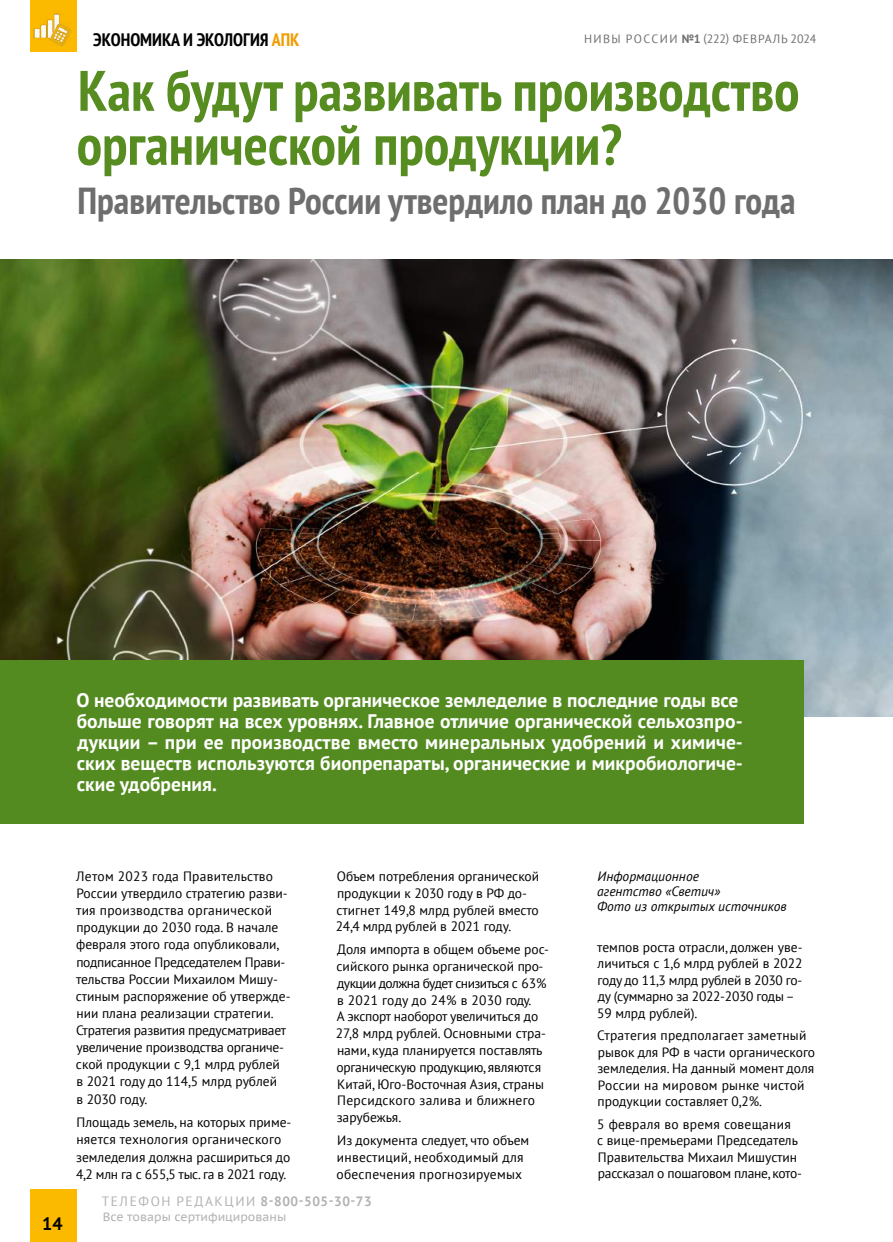
<style>
.page{position:relative;width:893px;height:1242px;background:#fff}
.page>*{position:absolute;margin:0;border:0;box-sizing:border-box;transform-origin:0 0}
.t1{font:700 condensed 57px/54px "PT Sans";color:#568c20}
.t2{font:700 condensed 37.5px "PT Sans";color:#6e6e6e}
.t3{font:700 19.5px/21px "PT Sans";color:#fff}
.t4{font:700 condensed 18px "PT Sans";color:#000}
.t5{font:700 18px "PT Sans";color:#000}
.t6{font:13.5px/17.1px "PT Sans";color:#000}
.t7{font:13.5px/16.8px "PT Sans";letter-spacing:.02em;color:#000}
.t8{font:italic 13.5px/15px "PT Sans";color:#000}
.t9{font:13.5px "PT Sans";letter-spacing:.12em;color:#b1b2b3}
.t10{font:12px "PT Sans";letter-spacing:.07em;color:#6e6e6e}
.t11{font:12px "PT Sans Caption";color:#b1b2b3}
.s1{color:#f19c00}
.s2{font-weight:700}
</style>
<div class="page">
<div style="left:30px;top:1189px;width:47px;height:53px;background:#fbb900"></div>
<div style="left:30px;top:0;width:47px;height:52px;background:#fbb900"></div>
<img style="left:0;top:260px;width:893px;height:456px">
<div style="left:0;top:661px;width:804px;height:163px;background:#548b21"></div>
<img style="left:34px;top:13px;width:37px;height:33px">
<h3 class="t4" style="left:93px;top:28px;width:208px">ЭКОНОМИКА И ЭКОЛОГИЯ <span class="s1">АПК</span></h3>
<p class="t10" style="left:584px;top:31px;width:234px">НИВЫ РОССИИ <span class="s2">№1</span> (222) ФЕВРАЛЬ 2024</p>
<h1 class="t1" style="left:77px;top:63px;width:724px">Как будут развивать производство органической продукции?</h1>
<h2 class="t2" style="left:78px;top:176px;width:719px">Правительство России утвердило план до 2030 года</h2>
<p class="t3" style="left:76px;top:689px;width:668px">О необходимости развивать органическое земледелие в последние годы все больше говорят на всех уровнях. Главное отличие органической сельхозпро&shy;дукции – при ее производстве вместо минеральных удобрений и химиче&shy;ских веществ используются биопрепараты, органические и микробиологиче&shy;ские удобрения.</p>
<h3 class="t5" style="left:42px;top:1211px;width:22px">14</h3>
<p class="t6" style="left:76px;top:867px;width:216px">Летом 2023 года Правительство<br>России утвердило стратегию разви&shy;тия производства органической продукции до 2030 года. В начале февраля этого года опубликовали, подписанное Председателем Прави&shy;тельства России Михаилом Мишу&shy;стиным распоряжение об утвержде&shy;нии плана реализации стратегии.<br>Стратегия развития предусматривает увеличение производства органиче&shy;ской продукции с 9,1 млрд рублей<br>в 2021 году до 114,5 млрд рублей<br>в 2030 году.</p>
<p class="t6" style="left:76px;top:1113px;width:217px">Площадь земель, на которых приме&shy;няется технология органического земледелия должна расшириться до 4,2 млн га с 655,5 тыс. га в 2021 году.</p>
<p class="t6" style="left:336px;top:867px;width:205px">Объем потребления органической продукции к 2030 году в РФ до&shy;стигнет 149,8 млрд рублей вместо<br>24,4 млрд рублей в 2021 году.</p>
<p class="t6" style="left:336px;top:941px;width:215px">Доля импорта в общем объеме рос&shy;сийского рынка органической про&shy;дукции должна будет снизиться с 63% в 2021 году до 24% в 2030 году.<br>А экспорт наоборот увеличиться до<br>27,8 млрд рублей. Основными стра&shy;нами, куда планируется поставлять органическую продукцию, являются<br>Китай, Юго-Восточная Азия, страны<br>Персидского залива и ближнего зарубежья.</p>
<p class="t7" style="left:337px;top:1131px;width:194px">Из документа следует, что объем инвестиций, необходимый для обеспечения прогнозируемых</p>
<p class="t9" style="left:102px;top:1192px;width:272px">ТЕЛЕФОН РЕДАКЦИИ <span class="s2">8-800-505-30-73</span></p>
<p class="t11" style="left:103px;top:1208px;width:185px">Все товары сертифицированы</p>
<p class="t8" style="left:597px;top:868px;width:191px">Информационное<br>агентство «Светич»<br>Фото из открытых источников</p>
<p class="t6" style="left:597px;top:938px;width:207px;line-height:16.5px">темпов роста отрасли, должен уве&shy;личиться с 1,6 млрд рублей в 2022 году до 11,3 млрд рублей в 2030 го&shy;ду (суммарно за 2022-2030 годы –<br>59 млрд рублей).</p>
<p class="t6" style="left:597px;top:1027px;width:219px;line-height:16.5px">Стратегия предполагает заметный рывок для РФ в части органического земледелия. На данный момент доля<br>России на мировом рынке чистой продукции составляет 0,2%.</p>
<p class="t6" style="left:597px;top:1115px;width:206px;line-height:16.5px">5 февраля во время совещания<br>с вице-премьерами Председатель<br>Правительства Михаил Мишустин рассказал о пошаговом плане, кото-</p>
</div>
